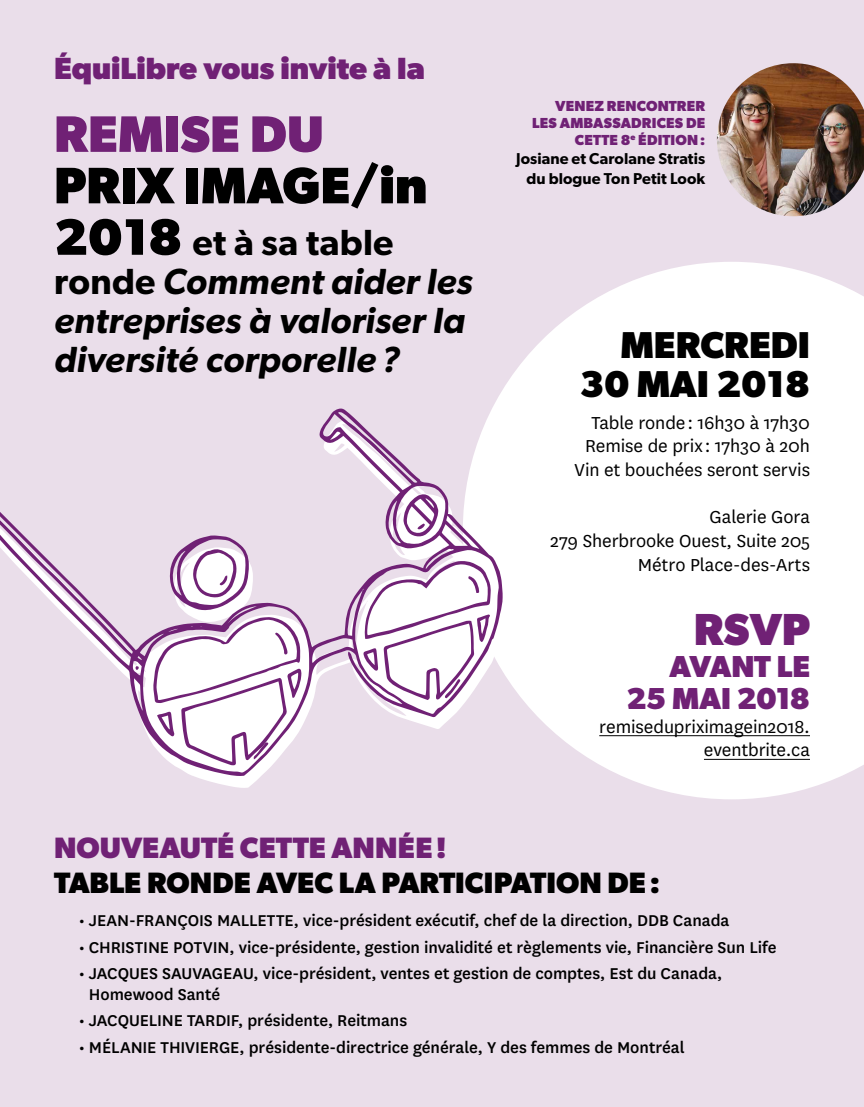
<style>
.page{position:relative;width:864px;height:1107px;background:#eadeea}
.page>*{position:absolute;margin:0;border:0;box-sizing:border-box;transform-origin:0 0}
.t1{font:700 51.45px "Gibson";color:#000}
.t2{font:700 51.45px "Gibson";color:#702175}
.t3{font:700 45px "Gibson";color:#702175}
.t4{font:700 37.5px/39px "Gibson";color:#000;text-align:right}
.t5{font:italic 600 36.45px/39.2px "Gibson";letter-spacing:.005em;color:#000}
.t6{font:700 30.75px "Gibson";color:#702175}
.t7{font:700 30.45px/32.1px "Gibson";letter-spacing:-.02em;color:#702175;text-align:right}
.t8{font:700 29.55px "Gibson";color:#000}
.t9{font:700 29.55px "Gibson";color:#702175}
.t10{font:20.25px/23.7px "National";letter-spacing:-.005em;color:#000;text-align:right}
.t11{font:500 18.3px/20.1px "National";letter-spacing:-.005em;color:#000}
.t12{font:600 15.75px/19.5px "Gibson";letter-spacing:.005em;color:#000;text-align:right}
.t13{font:700 14.55px/17px "Gibson";letter-spacing:.015em;color:#702175;text-align:right}
.s1{font-weight:700;font-style:normal;font-size:51.45px}
.s2{font-style:normal}
</style>
<div class="page">
<img style="left:717px;top:63px;width:147px;height:153px">
<svg style="left:492px;top:262px;width:372px;height:537px;background:#fcfbfc"></svg>
<hr style="left:599px;top:735px;width:211px;height:1px;background:#000">
<hr style="left:704px;top:759px;width:106px;height:1px;background:#000">
<svg style="left:194px;top:420px;width:313px;height:368px"></svg>
<svg style="left:0;top:408px;width:503px;height:368px"></svg>
<svg style="left:135px;top:666px;width:4px;height:4px"></svg>
<svg style="left:363px;top:561px;width:128px;height:139px;background:#e2d2e3"></svg>
<svg style="left:403px;top:494px;width:35px;height:45px;background:#caadcc"></svg>
<svg style="left:153px;top:535px;width:148px;height:230px"></svg>
<h3 class="t6" style="left:54px;top:50px;width:372px">ÉquiLibre vous invite à la</h3>
<h1 class="t2" style="left:54px;top:104px;width:271px">REMISE DU</h1>
<h1 class="t1" style="left:54px;top:155px;width:375px">PRIX IMAGE/in</h1>
<h3 class="t5" style="left:54px;top:222px;width:420px"><span class="s1">2018</span> <span class="s2">et à sa table ronde</span> Comment aider les entreprises à valoriser la diversité corporelle ?</h3>
<p class="t13" style="left:532px;top:97px;width:174px">VENEZ RENCONTRER<br>LES AMBASSADRICES DE<br>CETTE 8<sup>e</sup> ÉDITION:</p>
<p class="t12" style="left:516px;top:149px;width:191px">Josiane et Carolane Stratis du blogue Ton Petit Look</p>
<h3 class="t4" style="left:580px;top:325px;width:232px">MERCREDI<br>30 MAI 2018</h3>
<p class="t10" style="left:575px;top:410px;width:237px">Table ronde : 16h30 à 17h30<br>Remise de prix : 17h30 à 20h<br>Vin et bouchées seront servis</p>
<p class="t10" style="left:550px;top:504px;width:261px">Galerie Gora<br>279 Sherbrooke Ouest, Suite 205<br>Métro Place-des-Arts</p>
<h2 class="t3" style="left:694px;top:603px;width:118px">RSVP</h2>
<h3 class="t7" style="left:626px;top:650px;width:185px">AVANT LE<br>25 MAI 2018</h3>
<p class="t10" style="left:599px;top:714px;width:212px">remisedupriximagein2018. eventbrite.ca</p>
<h3 class="t9" style="left:54px;top:830px;width:394px">NOUVEAUTÉ CETTE ANNÉE!</h3>
<h3 class="t8" style="left:54px;top:865px;width:608px">TABLE RONDE AVEC LA PARTICIPATION DE:</h3>
<p class="t11" style="left:79px;top:909px;width:652px">• JEAN-FRANÇOIS MALLETTE, vice-président exécutif, chef de la direction, DDB Canada</p>
<p class="t11" style="left:79px;top:936px;width:699px">• CHRISTINE POTVIN, vice-présidente, gestion invalidité et règlements vie, Financière Sun Life</p>
<p class="t11" style="left:89px;top:963px;width:635px;text-indent:-10px">• JACQUES SAUVAGEAU, vice-président, ventes et gestion de comptes, Est du Canada,<br>Homewood Santé</p>
<p class="t11" style="left:79px;top:1010px;width:330px">• JACQUELINE TARDIF, présidente, Reitmans</p>
<p class="t11" style="left:79px;top:1036px;width:608px">• MÉLANIE THIVIERGE, présidente-directrice générale, Y des femmes de Montréal</p>
</div>
